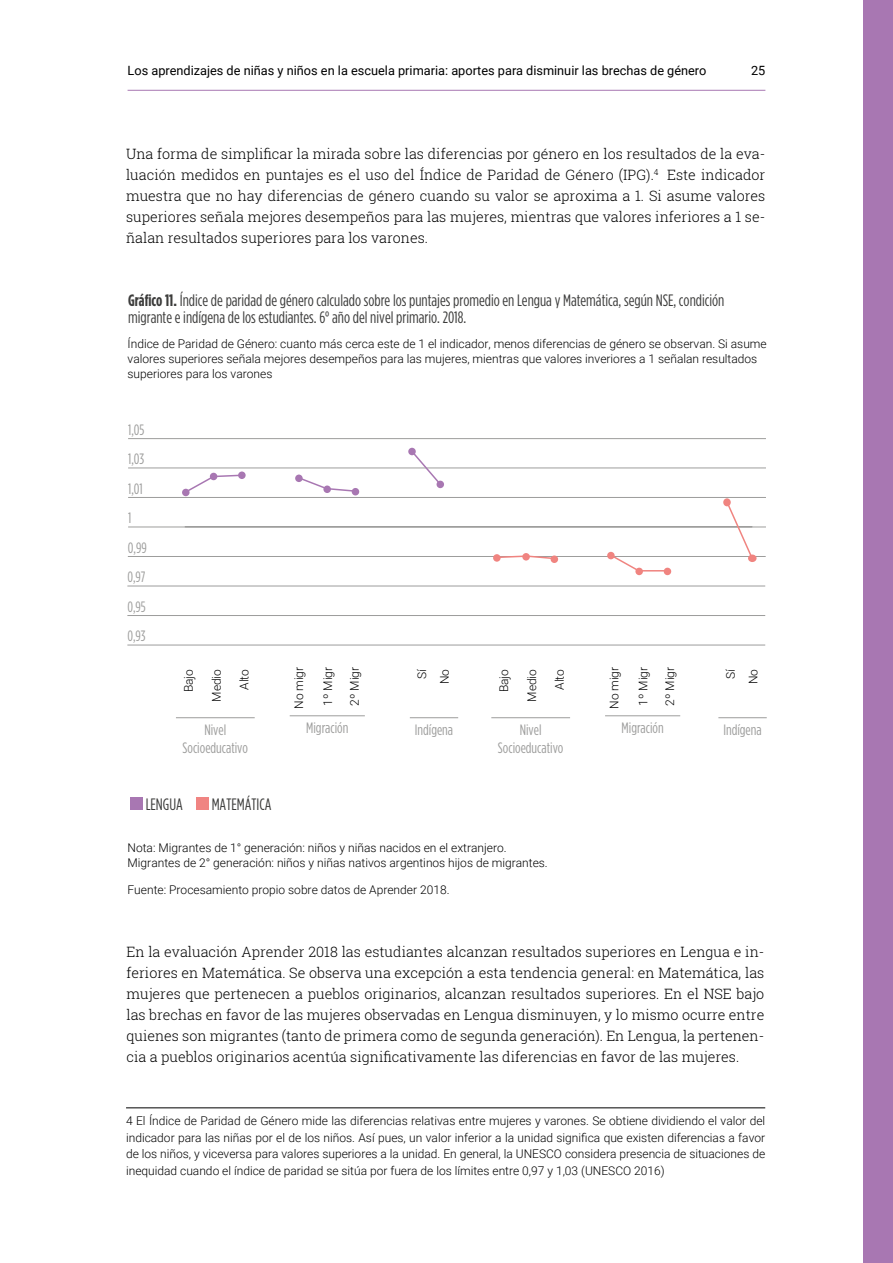
<style>
.page{position:relative;width:893px;height:1263px;background:#fff}
.page>*{position:absolute;margin:0;border:0;box-sizing:border-box;transform-origin:0 0}
.t1{font:condensed 16.5px/16.5px "Gotham HTF";color:#3c3c3b}
.t2{font:condensed 15px/29.5px "Gotham HTF";color:#9d9d9c}
.t3{font:300 14.25px/21px "Roboto Slab";color:#000;text-align:justify}
.t4{font:12.75px "Roboto";color:#000}
.t5{font:300 12px/16.5px "Roboto";color:#000}
.s1{font-weight:700}
</style>
<div class="page">
<div style="left:863px;top:0;width:30px;height:1263px;background:#a877b2"></div>
<hr style="left:128px;top:90px;width:637px;height:1px;background:#a877b2">
<hr style="left:128px;top:497px;width:638px;height:1px;background:#9d9d9c">
<hr style="left:126px;top:1107px;width:639px;height:1px;background:#000">
<hr style="left:176px;top:717px;width:79px;height:1px;background:#9d9d9c">
<hr style="left:491px;top:717px;width:79px;height:1px;background:#9d9d9c">
<hr style="left:290px;top:715px;width:75px;height:1px;background:#9d9d9c">
<hr style="left:605px;top:715px;width:75px;height:1px;background:#9d9d9c">
<hr style="left:410px;top:717px;width:48px;height:1px;background:#9d9d9c">
<hr style="left:718px;top:717px;width:49px;height:1px;background:#9d9d9c">
<hr style="left:128px;top:438px;width:638px;height:1px;background:#9d9d9c">
<hr style="left:128px;top:468px;width:638px;height:1px;background:#9d9d9c">
<hr style="left:127px;top:615px;width:638px;height:1px;background:#9d9d9c">
<hr style="left:127px;top:645px;width:638px;height:1px;background:#9d9d9c">
<hr style="left:128px;top:527px;width:638px;height:1px;background:#9d9d9c">
<hr style="left:128px;top:556px;width:638px;height:1px;background:#9d9d9c">
<hr style="left:127px;top:586px;width:638px;height:1px;background:#9d9d9c">
<div style="left:130px;top:797px;width:13px;height:13px;background:#a877b2"></div>
<div style="left:196px;top:797px;width:13px;height:13px;background:#f08482"></div>
<hr style="left:185px;top:526px;width:567px;height:1px;background:#9d9d9c">
<svg style="left:183px;top:474px;width:57px;height:17px"></svg>
<svg style="left:296px;top:476px;width:58px;height:17px"></svg>
<svg style="left:409px;top:449px;width:33px;height:37px"></svg>
<div style="left:182px;top:489px;width:8px;height:7px;background:#a877b2;border-radius:50%"></div>
<div style="left:408px;top:448px;width:8px;height:7px;background:#a877b2;border-radius:50%"></div>
<div style="left:437px;top:481px;width:7px;height:7px;background:#a877b2;border-radius:50%"></div>
<div style="left:210px;top:473px;width:7px;height:7px;background:#a877b2;border-radius:50%"></div>
<div style="left:238px;top:471px;width:8px;height:8px;background:#a877b2;border-radius:50%"></div>
<div style="left:295px;top:475px;width:8px;height:7px;background:#a877b2;border-radius:50%"></div>
<div style="left:323px;top:485px;width:8px;height:8px;background:#a877b2;border-radius:50%"></div>
<div style="left:352px;top:488px;width:7px;height:7px;background:#a877b2;border-radius:50%"></div>
<div style="left:664px;top:568px;width:7px;height:7px;background:#f08480;border-radius:50%"></div>
<svg style="left:723px;top:498px;width:8px;height:8px"></svg>
<svg style="left:495px;top:501px;width:259px;height:72px"></svg>
<p class="t4" style="left:128px;top:61px;width:580px">Los aprendizajes de niñas y niños en la escuela primaria: aportes para disminuir las brechas de género</p>
<p class="t4" style="left:751px;top:61px;width:16px">25</p>
<p class="t3" style="left:126px;top:143px;width:641px">Una forma de simplificar la mirada sobre las diferencias por género en los resultados de la eva&shy;luación medidos en puntajes es el uso del Índice de Paridad de Género (IPG).<sup>4</sup> Este indicador muestra que no hay diferencias de género cuando su valor se aproxima a 1. Si asume valores superiores señala mejores desempeños para las mujeres, mientras que valores inferiores a 1 se&shy;ñalan resultados superiores para los varones.</p>
<h1 class="t1" style="left:128px;top:292px;width:598px"><span class="s1">Gráfico 11.</span> Índice de paridad de género calculado sobre los puntajes promedio en Lengua y Matemática, según NSE, condición migrante e indígena de los estudiantes. 6° año del nivel primario. 2018.</h1>
<p class="t5" style="left:128px;top:336px;width:641px;line-height:15px">Índice de Paridad de Género: cuanto más cerca este de 1 el indicador, menos diferencias de género se observan. Si asume valores superiores señala mejores desempeños para las mujeres, mientras que valores inveriores a 1 señalan resultados superiores para los varones</p>
<p class="t2" style="left:128px;top:415px;width:18px">1,05<br>1,03</p>
<p class="t2" style="left:128px;top:473px;width:16px">1,01</p>
<p class="t2" style="left:127px;top:503px;width:21px">1<br>0,99<br>0,97</p>
<p class="t2" style="left:127px;top:591px;width:20px">0,95<br>0,93</p>
<p class="t5" style="left:290px;top:709px;width:44px;rotate:-90deg">No migr</p>
<p class="t5" style="left:605px;top:709px;width:44px;rotate:-90deg">No migr</p>
<p class="t5" style="left:319px;top:705px;width:40px;rotate:-90deg">1º Migr</p>
<p class="t5" style="left:634px;top:705px;width:40px;rotate:-90deg">1º Migr</p>
<p class="t5" style="left:346px;top:705px;width:40px;rotate:-90deg">2º Migr</p>
<p class="t5" style="left:661px;top:705px;width:40px;rotate:-90deg">2º Migr</p>
<p class="t5" style="left:413px;top:679px;width:12px;rotate:-90deg">Sí</p>
<p class="t5" style="left:722px;top:679px;width:12px;rotate:-90deg">Sí</p>
<p class="t5" style="left:180px;top:692px;width:25px;rotate:-90deg">Bajo</p>
<p class="t5" style="left:495px;top:692px;width:25px;rotate:-90deg">Bajo</p>
<p class="t5" style="left:208px;top:702px;width:34px;rotate:-90deg">Medio</p>
<p class="t5" style="left:523px;top:702px;width:34px;rotate:-90deg">Medio</p>
<p class="t5" style="left:236px;top:690px;width:22px;rotate:-90deg">Alto</p>
<p class="t5" style="left:551px;top:690px;width:22px;rotate:-90deg">Alto</p>
<p class="t5" style="left:436px;top:684px;width:17px;rotate:-90deg">No</p>
<p class="t5" style="left:744px;top:684px;width:17px;rotate:-90deg">No</p>
<p class="t2" style="left:306px;top:713px;width:44px">Migración</p>
<p class="t2" style="left:415px;top:715px;width:40px">Indígena</p>
<p class="t2" style="left:622px;top:713px;width:44px">Migración</p>
<p class="t2" style="left:723px;top:715px;width:40px">Indígena</p>
<p class="t2" style="left:183px;top:720px;width:67px;line-height:18px;text-align:center">Nivel<br>Socioeducativo</p>
<p class="t2" style="left:498px;top:720px;width:67px;line-height:18px;text-align:center">Nivel<br>Socioeducativo</p>
<h1 class="t1" style="left:146px;top:796px;width:39px">LENGUA</h1>
<h1 class="t1" style="left:212px;top:796px;width:61px">MATEMÁTICA</h1>
<p class="t5" style="left:128px;top:840px;width:422px;line-height:15px">Nota: Migrantes de 1° generación: niños y niñas nacidos en el extranjero.<br>Migrantes de 2° generación: niños y niñas nativos argentinos hijos de migrantes.</p>
<p class="t5" style="left:128px;top:881px;width:323px">Fuente: Procesamiento propio sobre datos de Aprender 2018.</p>
<p class="t3" style="left:126px;top:941px;width:639px">En la evaluación Aprender 2018 las estudiantes alcanzan resultados superiores en Lengua e in&shy;feriores en Matemática. Se observa una excepción a esta tendencia general: en Matemática, las mujeres que pertenecen a pueblos originarios, alcanzan resultados superiores. En el NSE bajo las brechas en favor de las mujeres observadas en Lengua disminuyen, y lo mismo ocurre entre quienes son migrantes (tanto de primera como de segunda generación). En Lengua, la pertenen&shy;cia a pueblos originarios acentúa significativamente las diferencias en favor de las mujeres.</p>
<p class="t5" style="left:126px;top:1112px;width:641px;text-align:justify">4 El Índice de Paridad de Género mide las diferencias relativas entre mujeres y varones. Se obtiene dividiendo el valor del indicador para las niñas por el de los niños. Así pues, un valor inferior a la unidad significa que existen diferencias a favor de los niños, y viceversa para valores superiores a la unidad. En general, la UNESCO considera presencia de situaciones de inequidad cuando el índice de paridad se sitúa por fuera de los límites entre 0,97 y 1,03 (UNESCO 2016)</p>
</div>
